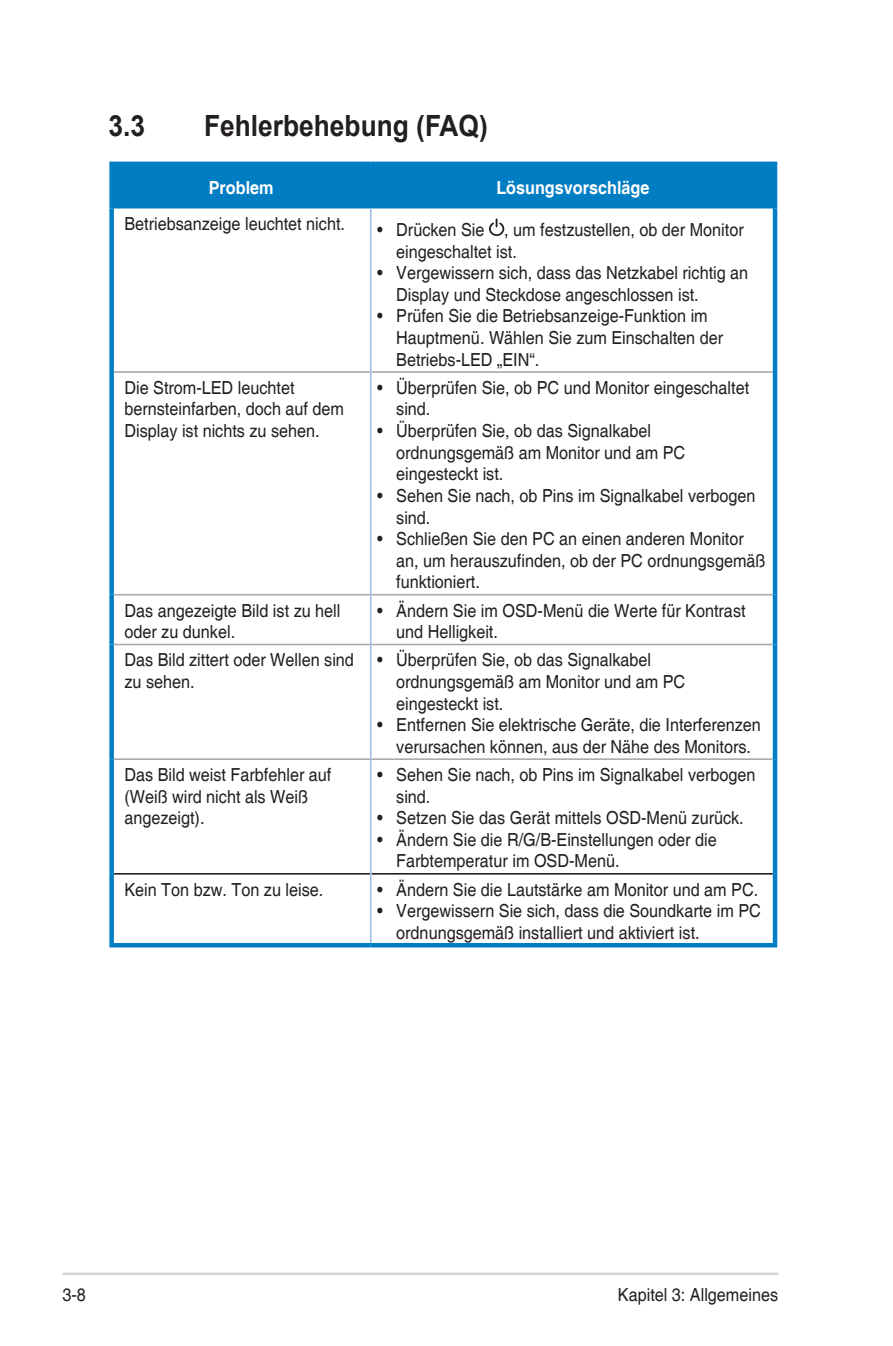
<style>
.page{position:relative;width:893px;height:1346px;background:#fff}
.page>*{position:absolute;margin:0;border:0;box-sizing:border-box;transform-origin:0 0}
.Heading_1{font:700 29.25px "Arial";color:#231f20;scale:.9 1}
.Table_Text_-new{font:18px/21.6px "Helvetica";color:#231f20;scale:.9 1}
.Table_Text_-new-2{font:700 18px "Helvetica";color:#fff;scale:.9 1}
</style>
<div class="page">
<hr style="left:63px;top:1272px;width:715px;height:3px;background:#d1d2d4">
<div style="left:114px;top:166px;width:659px;height:42px;background:#007dc3"></div>
<div style="left:109px;top:208px;width:5px;height:164px;background:#007dc3"></div>
<hr style="left:773px;top:208px;width:4px;height:164px;background:#007dc3">
<div style="left:109px;top:372px;width:5px;height:223px;background:#007dc3"></div>
<hr style="left:773px;top:372px;width:4px;height:223px;background:#007dc3">
<div style="left:109px;top:595px;width:5px;height:49px;background:#007dc3"></div>
<hr style="left:773px;top:595px;width:4px;height:49px;background:#007dc3">
<div style="left:109px;top:644px;width:5px;height:115px;background:#007dc3"></div>
<hr style="left:773px;top:644px;width:4px;height:115px;background:#007dc3">
<div style="left:109px;top:759px;width:5px;height:115px;background:#007dc3"></div>
<hr style="left:773px;top:759px;width:4px;height:115px;background:#007dc3">
<div style="left:109px;top:874px;width:5px;height:69px;background:#007dc3"></div>
<hr style="left:773px;top:874px;width:4px;height:69px;background:#007dc3">
<hr style="left:109px;top:943px;width:262px;height:4px;background:#007dc3">
<hr style="left:371px;top:943px;width:406px;height:4px;background:#007dc3">
<hr style="left:114px;top:873px;width:256px;height:1px;background:#231f20">
<hr style="left:372px;top:873px;width:401px;height:1px;background:#231f20">
<hr style="left:109px;top:162px;width:262px;height:4px;background:#007dc3">
<div style="left:109px;top:166px;width:5px;height:42px;background:#007dc3"></div>
<hr style="left:371px;top:162px;width:406px;height:4px;background:#007dc3">
<hr style="left:773px;top:166px;width:4px;height:42px;background:#007dc3">
<hr style="left:370px;top:208px;width:2px;height:163px;background:#9fbde2">
<hr style="left:114px;top:371px;width:257px;height:2px;background:#a8a9ad">
<hr style="left:370px;top:373px;width:2px;height:221px;background:#9fbde2">
<hr style="left:371px;top:371px;width:402px;height:2px;background:#a8a9ad">
<hr style="left:114px;top:594px;width:257px;height:1px;background:#a8a9ad">
<hr style="left:370px;top:595px;width:2px;height:49px;background:#9fbde2">
<hr style="left:371px;top:594px;width:402px;height:1px;background:#a8a9ad">
<hr style="left:114px;top:644px;width:257px;height:1px;background:#a8a9ad">
<hr style="left:370px;top:645px;width:2px;height:113px;background:#9fbde2">
<hr style="left:371px;top:644px;width:402px;height:1px;background:#a8a9ad">
<hr style="left:114px;top:758px;width:257px;height:2px;background:#a8a9ad">
<hr style="left:370px;top:760px;width:2px;height:114px;background:#9fbde2">
<hr style="left:371px;top:758px;width:402px;height:2px;background:#a8a9ad">
<hr style="left:370px;top:874px;width:2px;height:69px;background:#9fbde2">
<svg style="left:489px;top:218px;width:15px;height:18px"></svg>
<p class="Heading_1" style="left:108px;top:107px;width:42px">3.3</p>
<p class="Heading_1" style="left:204px;top:107px;width:317px">Fehlerbehebung (FAQ)</p>
<p class="Table_Text_-new-2" style="left:209px;top:177px;width:74px">Problem</p>
<p class="Table_Text_-new-2" style="left:496px;top:177px;width:172px">Lösungsvorschläge</p>
<p class="Table_Text_-new" style="left:124px;top:214px;width:247px">Betriebsanzeige leuchtet nicht.</p>
<p class="Table_Text_-new" style="left:396px;top:220px;width:388px;text-indent:-19px">• Drücken Sie , um festzustellen, ob der Monitor eingeschaltet ist.</p>
<p class="Table_Text_-new" style="left:396px;top:263px;width:393px;text-indent:-19px">• Vergewissern sich, dass das Netzkabel richtig an<br>Display und Steckdose angeschlossen ist.</p>
<p class="Table_Text_-new" style="left:396px;top:306px;width:365px;text-indent:-19px">• Prüfen Sie die Betriebsanzeige-Funktion im<br>Hauptmenü. Wählen Sie zum Einschalten der<br>Betriebs-LED „EIN“.</p>
<p class="Table_Text_-new" style="left:124px;top:377px;width:246px">Die Strom-LED leuchtet bernsteinfarben, doch auf dem<br>Display ist nichts zu sehen.</p>
<p class="Table_Text_-new" style="left:396px;top:377px;width:394px;text-indent:-19px">• Überprüfen Sie, ob PC und Monitor eingeschaltet sind.</p>
<p class="Table_Text_-new" style="left:396px;top:421px;width:323px;text-indent:-19px">• Überprüfen Sie, ob das Signalkabel ordnungsgemäß am Monitor und am PC eingesteckt ist.</p>
<p class="Table_Text_-new" style="left:396px;top:485px;width:401px;text-indent:-19px">• Sehen Sie nach, ob Pins im Signalkabel verbogen sind.</p>
<p class="Table_Text_-new" style="left:396px;top:529px;width:412px;text-indent:-19px">• Schließen Sie den PC an einen anderen Monitor an, um herauszufinden, ob der PC ordnungsgemäß funktioniert.</p>
<p class="Table_Text_-new" style="left:124px;top:600px;width:242px">Das angezeigte Bild ist zu hell oder zu dunkel.</p>
<p class="Table_Text_-new" style="left:396px;top:600px;width:390px;text-indent:-19px">• Ändern Sie im OSD-Menü die Werte für Kontrast und Helligkeit.</p>
<p class="Table_Text_-new" style="left:124px;top:650px;width:257px">Das Bild zittert oder Wellen sind zu sehen.</p>
<p class="Table_Text_-new" style="left:396px;top:650px;width:323px;text-indent:-19px">• Überprüfen Sie, ob das Signalkabel ordnungsgemäß am Monitor und am PC eingesteckt ist.</p>
<p class="Table_Text_-new" style="left:377px;top:715px;width:428px;text-align:center">• Entfernen Sie elektrische Geräte, die Interferenzen verursachen können, aus der Nähe des Monitors.</p>
<p class="Table_Text_-new" style="left:124px;top:764px;width:232px">Das Bild weist Farbfehler auf (Weiß wird nicht als Weiß angezeigt).</p>
<p class="Table_Text_-new" style="left:396px;top:764px;width:401px;text-indent:-19px">• Sehen Sie nach, ob Pins im Signalkabel verbogen sind.</p>
<p class="Table_Text_-new" style="left:377px;top:808px;width:409px">• Setzen Sie das Gerät mittels OSD-Menü zurück.</p>
<p class="Table_Text_-new" style="left:396px;top:829px;width:358px;text-indent:-19px">• Ändern Sie die R/G/B-Einstellungen oder die<br>Farbtemperatur im OSD-Menü.</p>
<p class="Table_Text_-new" style="left:124px;top:879px;width:223px">Kein Ton bzw. Ton zu leise.</p>
<p class="Table_Text_-new" style="left:377px;top:879px;width:425px">• Ändern Sie die Lautstärke am Monitor und am PC.</p>
<p class="Table_Text_-new" style="left:396px;top:901px;width:407px;text-indent:-19px">• Vergewissern Sie sich, dass die Soundkarte im PC ordnungsgemäß installiert und aktiviert ist.</p>
<p class="Table_Text_-new" style="left:63px;top:1284px;width:28px">3-8</p>
<p class="Table_Text_-new" style="left:618px;top:1284px;width:180px">Kapitel 3: Allgemeines</p>
</div>
